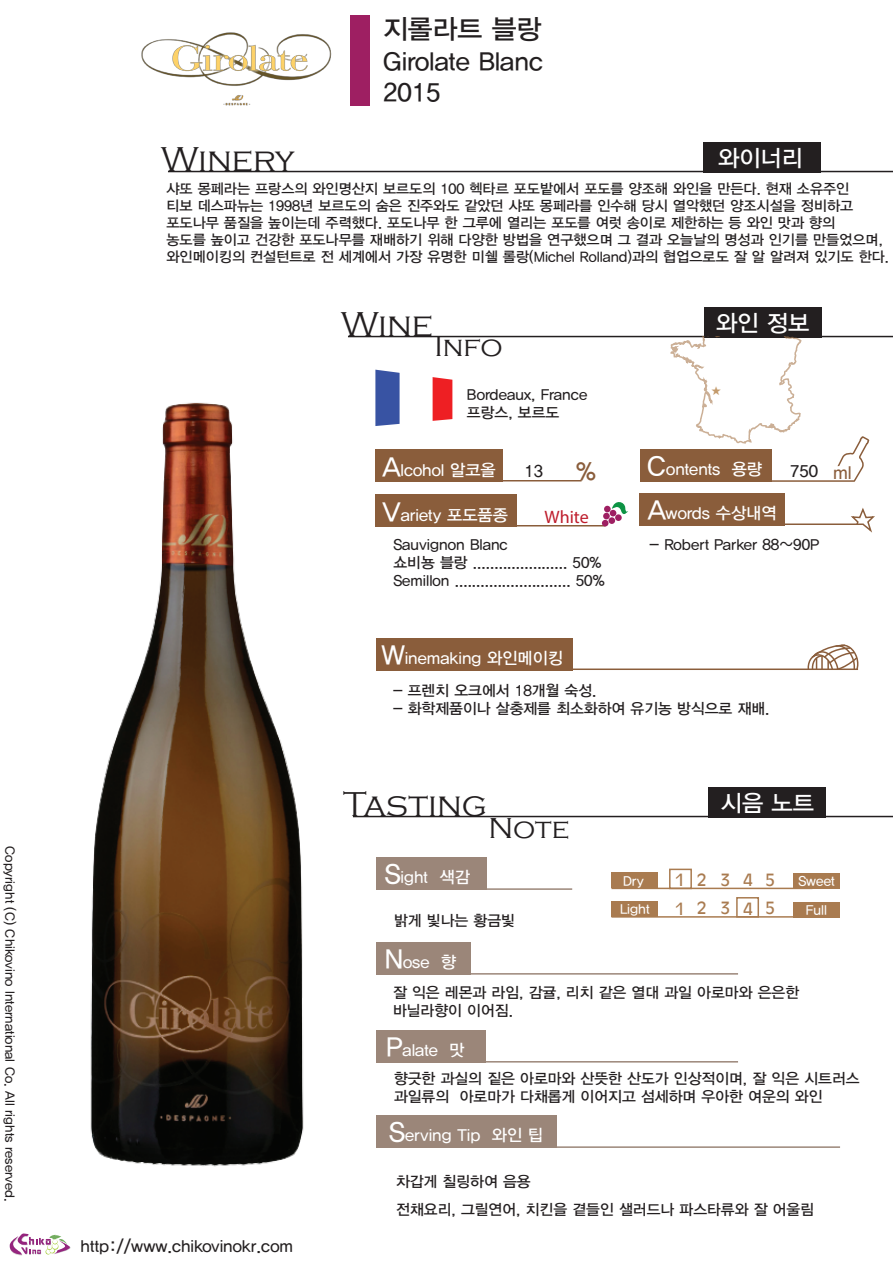
<style>
.page{position:relative;width:893px;height:1263px;background:#fff}
.page>*{position:absolute;margin:0;border:0;box-sizing:border-box;transform-origin:0 0}
.t1{font:300 35.55px "Copperplate Gothic";color:#231f20}
.t2{font:300 29.7px "Copperplate Gothic";letter-spacing:-.005em;color:#231f20}
.t3{font:27px "YDIYGO330";color:#231f20}
.t4{font:25.5px/30.6px "YDIYGO330";color:#231f20}
.t5{font:24.9px "YDIYGO330";color:#8a5d3b}
.t6{font:23.1px "YDIYGO330";color:#fff}
.t7{font:18px "Myriad Pro";color:#be1d2c}
.t8{font:18px "YDIYGO330";color:#8a5d3b}
.t9{font:16.5px "YDIYGO330";color:#fff}
.t10{font:16.5px "YDIYGO330";color:#231f20}
.t11{font:16.5px "Antique Olive";letter-spacing:.765em;color:#a97b50}
.t12{font:15px/18px "YDIYGO330";color:#231f20}
.t13{font:14.25px/17.1px "YDIYGO330";color:#231f20}
.t14{font:13.5px "YDIYGO330";color:#fff}
.t15{font:13.05px "YDIYGO330";color:#231f20}
.t16{font:500 11.55px "Adobe Myungjo Std";color:#c39a6b}
.s1{font-size:27px}
</style>
<div class="page">
<div style="left:704px;top:307px;width:117px;height:30px;background:#231f20"></div>
<div style="left:709px;top:787px;width:117px;height:30px;background:#231f20"></div>
<div style="left:640px;top:450px;width:131px;height:32px;background:#8a5d3b"></div>
<div style="left:376px;top:450px;width:127px;height:32px;background:#8a5d3b"></div>
<hr style="left:348px;top:336px;width:545px;height:1px;background:#231f20">
<img style="left:375px;top:370px;width:77px;height:56px">
<hr style="left:353px;top:816px;width:540px;height:1px;background:#231f20">
<div style="left:350px;top:15px;width:19px;height:90px;background:#9e1f62"></div>
<hr style="left:769px;top:480px;width:85px;height:2px;background:#8a5d3b">
<div style="left:376px;top:495px;width:141px;height:31px;background:#8a5d3b"></div>
<hr style="left:512px;top:525px;width:93px;height:1px;background:#8a5d3b">
<div style="left:639px;top:493px;width:145px;height:32px;background:#8a5d3b"></div>
<hr style="left:776px;top:523px;width:87px;height:2px;background:#8a5d3b">
<div style="left:376px;top:638px;width:196px;height:32px;background:#8a5d3b"></div>
<hr style="left:520px;top:668px;width:338px;height:2px;background:#8a5d3b">
<div style="left:376px;top:858px;width:110px;height:32px;background:#9b8679"></div>
<hr style="left:470px;top:888px;width:102px;height:2px;background:#9b8679">
<div style="left:376px;top:942px;width:94px;height:32px;background:#9b8679"></div>
<hr style="left:460px;top:973px;width:278px;height:1px;background:#9b8679">
<div style="left:376px;top:1030px;width:109px;height:32px;background:#9b8679"></div>
<hr style="left:478px;top:1061px;width:260px;height:1px;background:#9b8679">
<div style="left:376px;top:1116px;width:180px;height:32px;background:#9b8679"></div>
<hr style="left:505px;top:1146px;width:335px;height:2px;background:#9b8679">
<div style="left:611px;top:872px;width:47px;height:16px;background:#a97b50"></div>
<hr style="left:611px;top:888px;width:201px;height:1px;background:#a97b50">
<div style="left:793px;top:873px;width:47px;height:16px;background:#a97b50"></div>
<div style="left:669px;top:869px;width:23px;height:20px;border:2px solid #a97b50"></div>
<div style="left:611px;top:901px;width:47px;height:16px;background:#a97b50"></div>
<hr style="left:611px;top:916px;width:201px;height:2px;background:#a97b50">
<div style="left:793px;top:902px;width:47px;height:16px;background:#a97b50"></div>
<div style="left:736px;top:897px;width:23px;height:20px;border:2px solid #a97b50"></div>
<svg style="left:602px;top:502px;width:26px;height:24px"></svg>
<svg style="left:849px;top:507px;width:26px;height:26px"></svg>
<svg style="left:835px;top:436px;width:35px;height:46px"></svg>
<svg style="left:805px;top:644px;width:54px;height:25px"></svg>
<svg style="left:670px;top:337px;width:131px;height:107px"></svg>
<hr style="left:168px;top:171px;width:725px;height:1px;background:#231f20">
<div style="left:703px;top:142px;width:117px;height:30px;background:#231f20"></div>
<svg style="left:9px;top:1233px;width:62px;height:22px"></svg>
<hr style="left:497px;top:480px;width:85px;height:1px;background:#8a5d3b">
<img style="left:141px;top:32px;width:207px;height:141px">
<img style="left:90px;top:402px;width:280px;height:765px">
<p class="t15" style="left:17px;top:846px;width:357px;rotate:90deg">Copyright (C) Chikovino International Co. All rights reserved.</p>
<h3 class="t3" style="left:383px;top:14px;width:160px">지롤라트 블랑</h3>
<h3 class="t4" style="left:383px;top:47px;width:161px">Girolate Blanc<br>2015</h3>
<h1 class="t1" style="left:161px;top:140px;width:135px">Winery</h1>
<p class="t13" style="left:166px;top:180px;width:724px">샤또 몽페라는 프랑스의 와인명산지 보르도의 100 헥타르 포도밭에서 포도를 양조해 와인을 만든다. 현재 소유주인<br>티보 데스파뉴는 1998년 보르도의 숨은 진주와도 같았던 샤또 몽페라를 인수해 당시 열악했던 양조시설을 정비하고 포도나무 품질을 높이는데 주력했다. 포도나무 한 그루에 열리는 포도를 여럿 송이로 제한하는 등 와인 맛과 향의<br>농도를 높이고 건강한 포도나무를 재배하기 위해 다양한 방법을 연구했으며 그 결과 오늘날의 명성과 인기를 만들었으며, 와인메이킹의 컨설턴트로 전 세계에서 가장 유명한 미쉘 롤랑(Michel Rolland)과의 협업으로도 잘 알 알려져 있기도 한다.</p>
<h3 class="t6" style="left:718px;top:145px;width:87px">와이너리</h3>
<h1 class="t1" style="left:341px;top:305px;width:93px">Wine</h1>
<h2 class="t2" style="left:434px;top:330px;width:70px">Info</h2>
<p class="t12" style="left:467px;top:385px;width:122px">Bordeaux, France 프랑스, 보르도</p>
<h3 class="t6" style="left:716px;top:310px;width:95px">와인 정보</h3>
<p class="t16" style="left:711px;top:384px;width:13px">★</p>
<p class="t10" style="left:525px;top:462px;width:20px">13</p>
<p class="t9" style="left:647px;top:460px;width:117px"><span class="s1">C</span>ontents 용량</p>
<p class="t10" style="left:790px;top:462px;width:29px">750</p>
<p class="t9" style="left:383px;top:460px;width:115px"><span class="s1">A</span>lcohol 알코올</p>
<h3 class="t5" style="left:576px;top:458px;width:21px">%</h3>
<p class="t8" style="left:833px;top:463px;width:20px">ml</p>
<p class="t9" style="left:648px;top:504px;width:130px"><span class="s1">A</span>words 수상내역</p>
<p class="t12" style="left:650px;top:536px;width:171px">- Robert Parker 88~90P</p>
<p class="t9" style="left:383px;top:505px;width:127px"><span class="s1">V</span>ariety 포도품종</p>
<p class="t12" style="left:393px;top:536px;width:213px">Sauvignon Blanc<br>쇼비뇽 블랑 ...................... 50%<br>Semillon ........................... 50%</p>
<p class="t7" style="left:544px;top:506px;width:46px">White</p>
<p class="t9" style="left:382px;top:649px;width:183px"><span class="s1">W</span>inemaking 와인메이킹</p>
<p class="t12" style="left:393px;top:681px;width:205px">- 프렌치 오크에서 18개월 숙성.</p>
<p class="t12" style="left:393px;top:699px;width:378px">- 화학제품이나 살충제를 최소화하여 유기농 방식으로 재배.</p>
<h1 class="t1" style="left:343px;top:785px;width:145px">Tasting</h1>
<h2 class="t2" style="left:488px;top:812px;width:83px">Note</h2>
<p class="t9" style="left:385px;top:868px;width:87px"><span class="s1">S</span>ight 색감</p>
<p class="t12" style="left:394px;top:911px;width:122px">밝게 빛나는 황금빛</p>
<p class="t9" style="left:385px;top:953px;width:73px"><span class="s1">N</span>ose 향</p>
<h3 class="t6" style="left:721px;top:790px;width:95px">시음 노트</h3>
<p class="t14" style="left:623px;top:873px;width:22px">Dry</p>
<p class="t11" style="left:675px;top:869px;width:101px">12345</p>
<p class="t14" style="left:798px;top:873px;width:38px">Sweet</p>
<p class="t14" style="left:620px;top:901px;width:31px">Light</p>
<p class="t11" style="left:675px;top:897px;width:101px">12345</p>
<p class="t14" style="left:806px;top:902px;width:23px">Full</p>
<p class="t12" style="left:393px;top:983px;width:408px">잘 익은 레몬과 라임, 감귤, 리치 같은 열대 과일 아로마와 은은한 바닐라향이 이어짐.</p>
<p class="t9" style="left:386px;top:1041px;width:80px"><span class="s1">P</span>alate 맛</p>
<p class="t12" style="left:394px;top:1070px;width:467px">향긋한 과실의 짙은 아로마와 산뜻한 산도가 인상적이며, 잘 익은 시트러스 과일류의 아로마가 다채롭게 이어지고 섬세하며 우아한 여운의 와인</p>
<p class="t10" style="left:80px;top:1237px;width:214px">http://www.chikovinokr.com</p>
<p class="t9" style="left:389px;top:1126px;width:156px"><span class="s1">S</span>erving Tip 와인 팁</p>
<p class="t12" style="left:396px;top:1168px;width:420px;line-height:27.8px">차갑게 칠링하여 음용<br>전채요리, 그릴연어, 치킨을 곁들인 샐러드나 파스타류와 잘 어울림</p>
</div>
